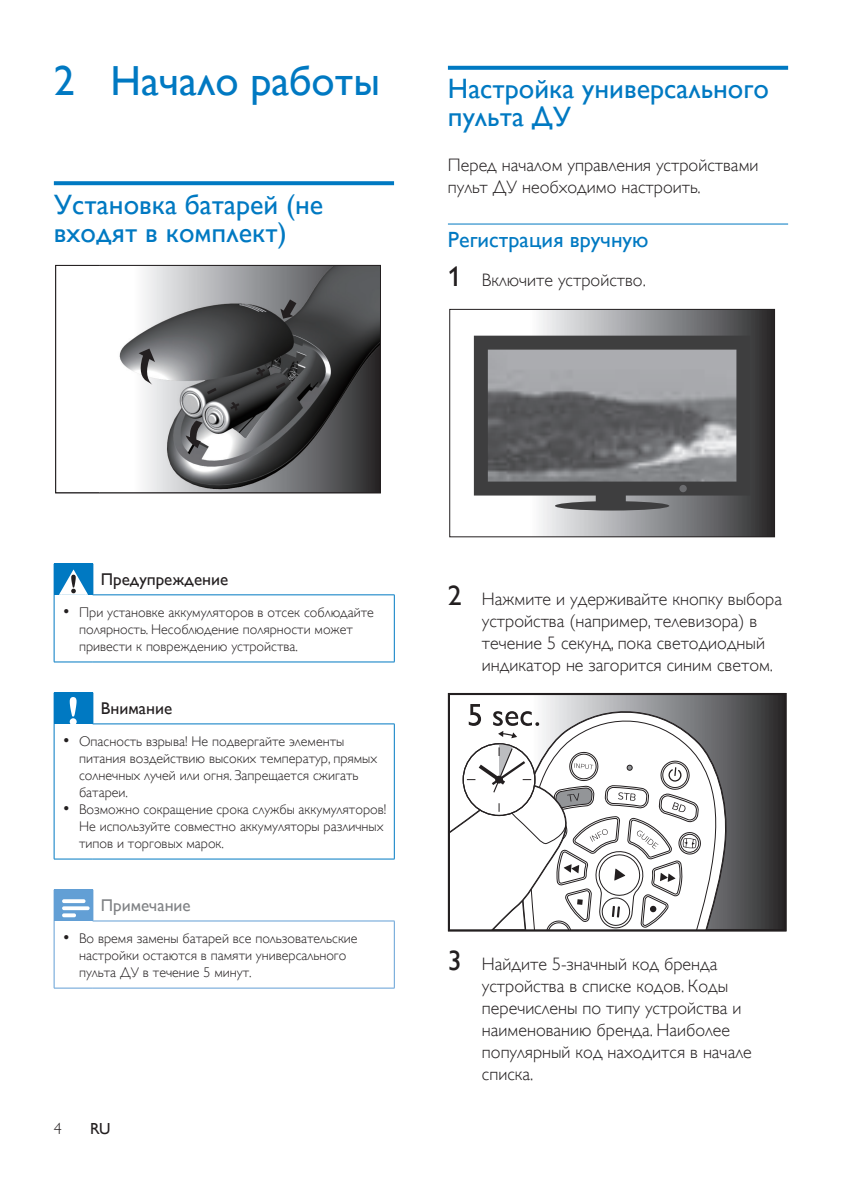
<style>
.page{position:relative;width:842px;height:1191px;background:#fff}
.page>*{position:absolute;margin:0;border:0;box-sizing:border-box;transform-origin:0 0}
.heading1{font:42px "Gill Sans Alt One WGL";color:#0079c2}
.heading2{font:28px/28px "Gill Sans Alt One WGL";color:#0079c2}
.heading3{font:22px "Gill Sans Alt One WGL";color:#0079c2}
.Body_Text{font:18px/22px "Gill Sans Alt One WGL Light";color:#231f20}
.warnings-caption-par{font:17px "Gill Sans Alt One WGL";color:#231f20}
.notes-caption-paragr{font:17px "Gill Sans Alt One WGL";color:#808285}
.cautions-caption-par{font:17px "Gill Sans Alt One WGL";color:#231f20}
.language_indication{font:16px "Gill Sans Alt One WGL";color:#231f20}
.t1{font:16px "Gill Sans Alt One WGL Light";color:#231f20}
.t2{font:14px/17px "Gill Sans Alt One WGL Light";color:#231f20}
.s1{font-family:"Gill Sans Alt One WGL";font-size:28px}
.s2{font-size:17px}
</style>
<div class="page">
<svg style="left:54px;top:181px;width:340px;height:4px"></svg>
<div style="left:54px;top:564px;width:39px;height:31px;background:#0079c2"></div>
<hr style="left:54px;top:595px;width:1px;height:66px;background:#0079c2">
<hr style="left:394px;top:595px;width:1px;height:66px;background:#0079c2">
<hr style="left:54px;top:661px;width:39px;height:1px;background:#0079c2">
<hr style="left:93px;top:661px;width:302px;height:1px;background:#0079c2">
<hr style="left:54px;top:563px;width:39px;height:1px;background:#0079c2">
<hr style="left:93px;top:564px;width:1px;height:30px;background:#0079c2">
<hr style="left:93px;top:594px;width:302px;height:1px;background:#0079c2">
<svg style="left:59px;top:569px;width:29px;height:26px"></svg>
<div style="left:54px;top:692px;width:39px;height:32px;background:#0079c2"></div>
<hr style="left:54px;top:724px;width:1px;height:134px;background:#0079c2">
<hr style="left:394px;top:724px;width:1px;height:134px;background:#0079c2">
<hr style="left:54px;top:858px;width:39px;height:1px;background:#0079c2">
<hr style="left:93px;top:858px;width:302px;height:1px;background:#0079c2">
<hr style="left:93px;top:693px;width:1px;height:30px;background:#0079c2">
<hr style="left:93px;top:723px;width:302px;height:1px;background:#0079c2">
<svg style="left:70px;top:697px;width:7px;height:27px"></svg>
<div style="left:54px;top:889px;width:39px;height:32px;background:#629fd5"></div>
<hr style="left:54px;top:921px;width:1px;height:66px;background:#629fd5">
<hr style="left:394px;top:921px;width:1px;height:66px;background:#629fd5">
<hr style="left:54px;top:987px;width:39px;height:1px;background:#629fd5">
<hr style="left:93px;top:987px;width:302px;height:1px;background:#629fd5">
<hr style="left:93px;top:890px;width:1px;height:30px;background:#629fd5">
<hr style="left:93px;top:920px;width:302px;height:1px;background:#629fd5">
<svg style="left:62px;top:899px;width:28px;height:18px"></svg>
<img style="left:119px;top:267px;width:260px;height:224px">
<svg style="left:256px;top:368px;width:9px;height:9px"></svg>
<svg style="left:207px;top:388px;width:10px;height:6px"></svg>
<svg style="left:230px;top:402px;width:9px;height:9px"></svg>
<svg style="left:276px;top:382px;width:10px;height:7px"></svg>
<svg style="left:186px;top:420px;width:17px;height:28px"></svg>
<svg style="left:139px;top:348px;width:16px;height:37px"></svg>
<svg style="left:280px;top:299px;width:16px;height:20px"></svg>
<div style="left:55px;top:265px;width:326px;height:228px;border:1px solid #231f20"></div>
<svg style="left:448px;top:66px;width:340px;height:4px"></svg>
<hr style="left:448px;top:223px;width:340px;height:1px;background:#0079c2">
<svg style="left:473px;top:311px;width:300px;height:224px"></svg>
<div style="left:449px;top:309px;width:326px;height:228px;border:1px solid #231f20"></div>
<svg style="left:474px;top:336px;width:276px;height:174px;background:#747578"></svg>
<div style="left:679px;top:485px;width:8px;height:7px;background:#6c6d70;border-radius:50%"></div>
<svg style="left:542px;top:696px;width:241px;height:232px;background:#4e4e50"></svg>
<svg style="left:699px;top:709px;width:31px;height:219px;background:#6d6c6f"></svg>
<svg style="left:699px;top:712px;width:22px;height:216px"></svg>
<svg style="left:451px;top:704px;width:248px;height:224px"></svg>
<div style="left:448px;top:693px;width:338px;height:238px;border:2px solid #231f20"></div>
<p class="heading1" style="left:54px;top:52px;width:328px">2 Начало работы</p>
<p class="heading2" style="left:54px;top:190px;width:271px">Установка батарей (не входят в комплект)</p>
<p class="heading2" style="left:448px;top:74px;width:323px">Настройка универсального пульта ДУ</p>
<p class="Body_Text" style="left:448px;top:154px;width:312px">Перед началом управления устройствами пульт ДУ необходимо настроить.</p>
<p class="heading3" style="left:448px;top:225px;width:202px">Регистрация вручную</p>
<p class="Body_Text" style="left:448px;top:269px;width:199px"><span class="s1">1</span> Включите устройство.</p>
<p class="warnings-caption-par" style="left:101px;top:568px;width:129px">Предупреждение</p>
<p class="t2" style="left:79px;top:603px;width:296px;text-indent:-17px"><span class="s2">•</span> При установке аккумуляторов в отсек соблюдайте полярность. Несоблюдение полярности может привести к повреждению устройства.</p>
<p class="cautions-caption-par" style="left:101px;top:697px;width:73px">Внимание</p>
<p class="t2" style="left:79px;top:732px;width:300px;text-indent:-17px"><span class="s2">•</span> Опасность взрыва! Не подвергайте элементы питания воздействию высоких температур, прямых солнечных лучей или огня. Запрещается сжигать батареи.</p>
<p class="t2" style="left:79px;top:800px;width:309px;text-indent:-17px"><span class="s2">•</span> Возможно сокращение срока службы аккумуляторов!<br>Не используйте совместно аккумуляторы различных типов и торговых марок.</p>
<p class="notes-caption-paragr" style="left:101px;top:894px;width:91px">Примечание</p>
<p class="t2" style="left:79px;top:929px;width:280px;text-indent:-17px"><span class="s2">•</span> Во время замены батарей все пользовательские настройки остаются в памяти универсального пульта ДУ в течение 5 минут.</p>
<p class="t1" style="left:54px;top:1118px;width:9px">4</p>
<p class="language_indication" style="left:90px;top:1118px;width:22px">RU</p>
<p class="Body_Text" style="left:482px;top:588px;width:302px;text-indent:-34px"><span class="s1">2</span> Нажмите и удерживайте кнопку выбора устройства (например, телевизора) в течение 5 секунд, пока светодиодный индикатор не загорится синим светом.</p>
<p class="Body_Text" style="left:482px;top:953px;width:271px;text-indent:-34px"><span class="s1">3</span> Найдите 5-значный код бренда устройства в списке кодов. Коды перечислены по типу устройства и наименованию бренда. Наиболее популярный код находится в начале списка.</p>
</div>
